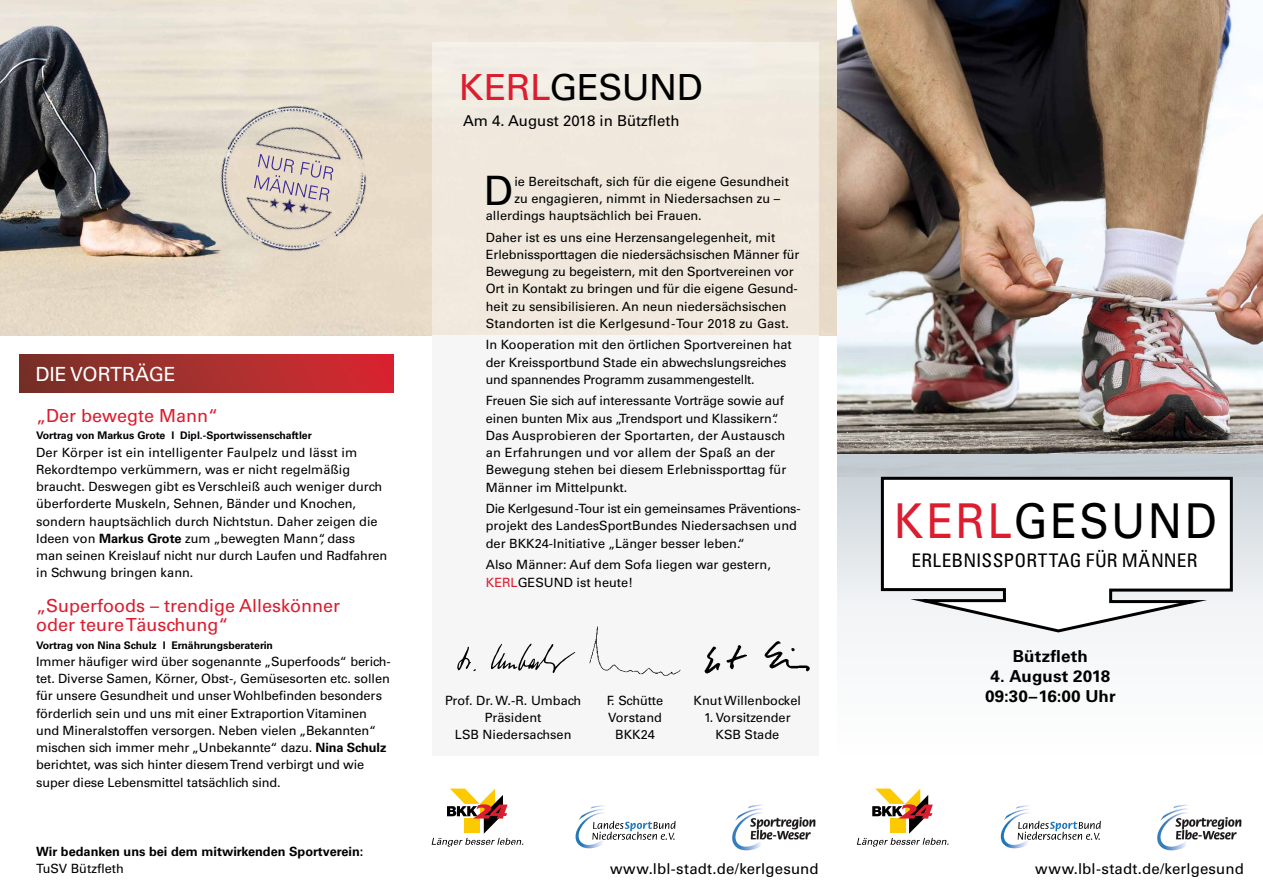
<style>
.page{position:relative;width:1263px;height:893px;background:#fff}
.page>*{position:absolute;margin:0;border:0;box-sizing:border-box;transform-origin:0 0}
.t1{font:48px "Univers LT Std";letter-spacing:.05em;color:#000;scale:.92 1}
.t2{font:40.5px "Univers LT Std";color:#000}
.t3{font:36px "Univers LT Std";letter-spacing:-.015em;color:#000}
.t4{font:19.5px "Univers LT Std";color:#fff}
.t5{font:condensed 18.75px "Univers LT Std";letter-spacing:.015em;color:#000}
.t6{font:18px/19.5px "Univers LT Std";color:#dc1d2f}
.t7{font:700 16.5px/19.8px "Univers LT Std";letter-spacing:.005em;color:#000;text-align:center}
.t8{font:15px "Univers LT Std";letter-spacing:.005em;color:#000}
.t9{font:12.75px/17.2px "Univers LT Std";color:#000}
.t10{font:700 12.75px "Univers LT Std";color:#000}
.t11{font:700 10.5px "Univers LT Std";color:#000}
.s1{font-weight:700}
.s2{color:#dc1d2f}
</style>
<div class="page">
<img style="left:0;top:0;width:838px;height:335px">
<img style="left:838px;top:0;width:425px;height:454px">
<div style="left:838px;top:454px;width:425px;height:302px;background:linear-gradient(to bottom,#ccd3d9,#fff)"></div>
<svg style="left:879px;top:475px;width:355px;height:159px"></svg>
<img style="left:192px;top:78px;width:203px;height:203px">
<svg style="left:254px;top:154px;width:80px;height:48px;background:#cdbfbf"></svg>
<img style="left:258px;top:154px;width:76px;height:26px">
<div style="left:19px;top:354px;width:374px;height:39px;background:linear-gradient(to right,#743328,#da2932)"></div>
<div style="left:432px;top:335px;width:387px;height:421px;background:#f6f6f6"></div>
<div style="left:432px;top:43px;width:387px;height:292px;background:#f0e8dd"></div>
<img style="left:1157px;top:804px;width:85px;height:47px">
<img style="left:1000px;top:805px;width:39px;height:44px">
<svg style="left:1018px;top:821px;width:83px;height:19px"></svg>
<svg style="left:857px;top:789px;width:91px;height:58px"></svg>
<img style="left:732px;top:804px;width:84px;height:47px">
<img style="left:575px;top:805px;width:39px;height:44px">
<svg style="left:592px;top:821px;width:83px;height:19px"></svg>
<svg style="left:432px;top:789px;width:91px;height:58px"></svg>
<svg style="left:491px;top:643px;width:84px;height:30px"></svg>
<svg style="left:457px;top:647px;width:19px;height:24px"></svg>
<img style="left:589px;top:626px;width:92px;height:50px">
<img style="left:704px;top:641px;width:106px;height:33px">
<h3 class="t4" style="left:35px;top:362px;width:142px">DIE VORTRÄGE</h3>
<h3 class="t6" style="left:36px;top:406px;width:184px">„Der bewegte Mann“</h3>
<p class="t11" style="left:36px;top:429px;width:277px">Vortrag von Markus Grote l Dipl.-Sportwissenschaftler</p>
<p class="t9" style="left:36px;top:443px;width:353px">Der Körper ist ein intelligenter Faulpelz und lässt im Rekordtempo verkümmern, was er nicht regelmäßig braucht. Deswegen gibt es Verschleiß auch weniger durch überforderte Muskeln, Sehnen, Bänder und Knochen, sondern hauptsächlich durch Nichtstun. Daher zeigen die Ideen von <span class="s1">Markus Grote</span> zum „bewegten Mann“, dass<br>man seinen Kreislauf nicht nur durch Laufen und Radfahren in Schwung bringen kann.</p>
<h3 class="t6" style="left:36px;top:596px;width:306px">„Superfoods – trendige Alleskönner oder teure Täuschung“</h3>
<p class="t11" style="left:36px;top:639px;width:238px">Vortrag von Nina Schulz l Ernährungsberaterin</p>
<p class="t9" style="left:36px;top:653px;width:356px">Immer häufiger wird über sogenannte „Superfoods“ berich&shy;tet. Diverse Samen, Körner, Obst-, Gemüsesorten etc. sollen für unsere Gesundheit und unser Wohlbefinden besonders förderlich sein und uns mit einer Extraportion Vitaminen und Mineralstoffen versorgen. Neben vielen „Bekannten“ mischen sich immer mehr „Unbekannte“ dazu. <span class="s1">Nina Schulz </span>berichtet, was sich hinter diesem Trend verbirgt und wie super diese Lebensmittel tatsächlich sind.</p>
<p class="t10" style="left:36px;top:844px;width:329px">Wir bedanken uns bei dem mitwirkenden Sportverein:</p>
<p class="t9" style="left:36px;top:860px;width:89px">TuSV Bützfleth</p>
<h3 class="t3" style="left:459px;top:65px;width:246px"><span class="s2">KERL</span>GESUND</h3>
<p class="t8" style="left:463px;top:111px;width:218px">Am 4. August 2018 in Bützfleth</p>
<h2 class="t2" style="left:484px;top:166px;width:31px">D</h2>
<p class="t9" style="left:514px;top:173px;width:276px">ie Bereitschaft, sich für die eigene Gesundheit</p>
<p class="t9" style="left:514px;top:190px;width:267px">zu engagieren, nimmt in Niedersachsen zu –</p>
<p class="t9" style="left:486px;top:207px;width:217px">allerdings hauptsächlich bei Frauen.</p>
<p class="t9" style="left:486px;top:229px;width:315px">Daher ist es uns eine Herzensangelegenheit, mit Erlebnissporttagen die niedersächsischen Männer für Bewegung zu begeistern, mit den Sportvereinen vor Ort in Kontakt zu bringen und für die eigene Gesund&shy;heit zu sensibilisieren. An neun niedersächsischen Standorten ist die Kerlgesund- Tour 2018 zu Gast.</p>
<p class="t9" style="left:486px;top:336px;width:307px">In Kooperation mit den örtlichen Sportvereinen hat der Kreissportbund Stade ein abwechslungsreiches und spannendes Programm zusammengestellt.</p>
<p class="t9" style="left:486px;top:392px;width:302px">Freuen Sie sich auf interessante Vorträge sowie auf einen bunten Mix aus „Trendsport und Klassikern“.<br>Das Ausprobieren der Sportarten, der Austausch an Erfahrungen und vor allem der Spaß an der Bewegung stehen bei diesem Erlebnissporttag für Männer im Mittelpunkt.</p>
<p class="t9" style="left:486px;top:500px;width:316px">Die Kerlgesund- Tour ist ein gemeinsames Präventions&shy;projekt des LandesSportBundes Niedersachsen und der BKK24-Initiative „Länger besser leben.“</p>
<p class="t9" style="left:486px;top:556px;width:287px">Also Männer: Auf dem Sofa liegen war gestern,<br><span class="s2">KERL</span>GESUND ist heute!</p>
<p class="t9" style="left:445px;top:691px;width:138px;text-align:center">Prof. Dr. W.-R. Umbach<br>Präsident<br>LSB Niedersachsen</p>
<p class="t9" style="left:607px;top:691px;width:58px;text-align:center">F. Schütte<br>Vorstand<br>BKK24</p>
<p class="t9" style="left:694px;top:691px;width:109px">Knut Willenbockel</p>
<p class="t9" style="left:704px;top:709px;width:88px;text-align:center">1. Vorsitzender<br>KSB Stade</p>
<h1 class="t1" style="left:894px;top:492px;width:352px"><span class="s2">KERL</span>GESUND</h1>
<h3 class="t5" style="left:911px;top:549px;width:288px">ERLEBNISSPORTTAG FÜR MÄNNER</h3>
<p class="t7" style="left:1013px;top:646px;width:77px">Bützfleth</p>
<p class="t7" style="left:985px;top:666px;width:132px">4. August 2018<br>09:30–16:00 Uhr</p>
<p class="t8" style="left:610px;top:860px;width:210px">www.lbl-stadt.de/kerlgesund</p>
<p class="t8" style="left:1035px;top:860px;width:210px">www.lbl-stadt.de/kerlgesund</p>
</div>
